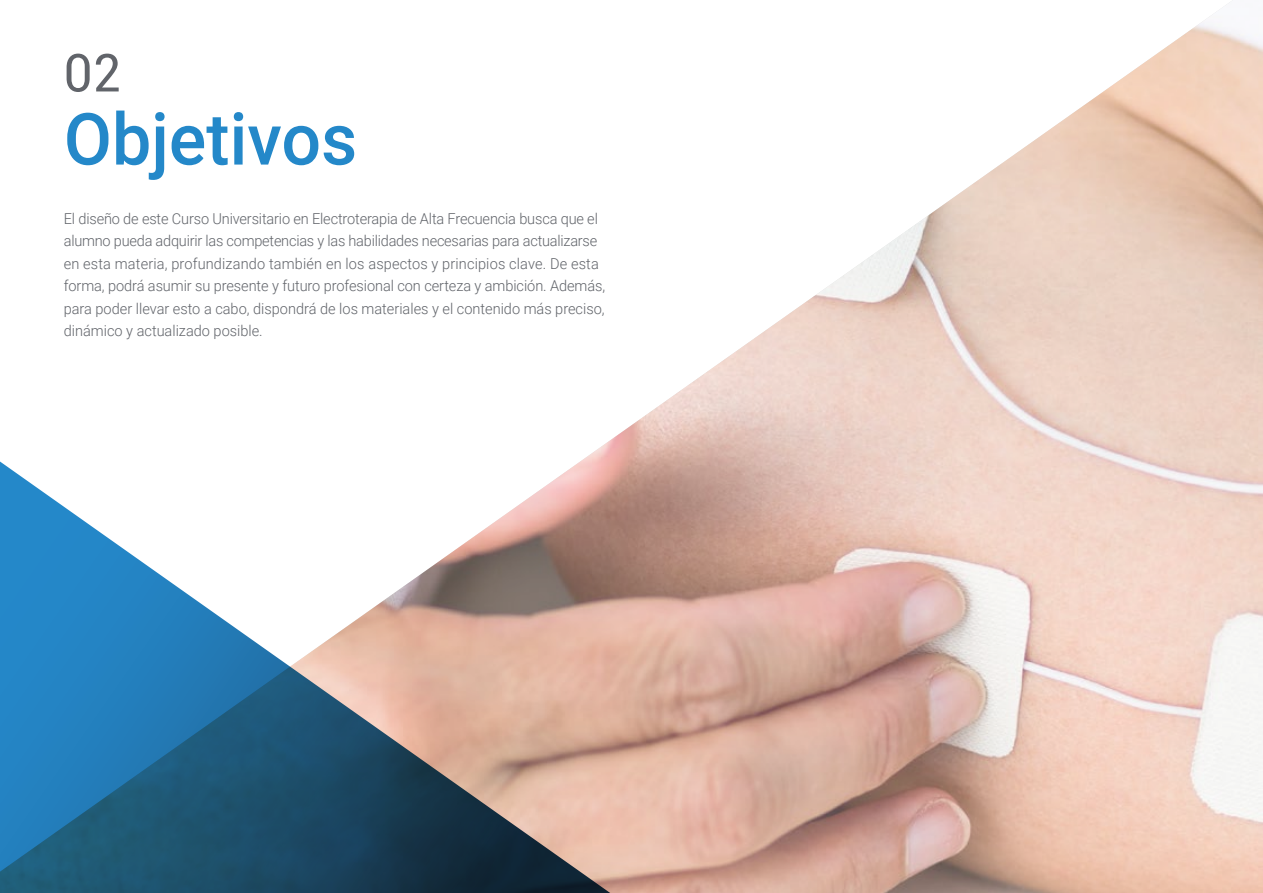
<style>
.page{position:relative;width:1263px;height:893px;background:#fff}
.page>*{position:absolute;margin:0;border:0;box-sizing:border-box;transform-origin:0 0}
.t1{font:500 72px "Roboto";color:#2488c9}
.t2{font:52.5px "Roboto";color:#61646a}
.t3{font:300 15px/22.5px "Roboto";letter-spacing:-.005em;color:#61646a}
</style>
<div class="page">
<img style="left:602px;top:0;width:661px;height:893px">
<svg style="left:0;top:446px;width:640px;height:447px"></svg>
<h2 class="t2" style="left:64px;top:36px;width:59px">02</h2>
<h1 class="t1" style="left:64px;top:89px;width:295px">Objetivos</h1>
<p class="t3" style="left:64px;top:207px;width:543px">El diseño de este Curso Universitario en Electroterapia de Alta Frecuencia busca que el alumno pueda adquirir las competencias y las habilidades necesarias para actualizarse en esta materia, profundizando también en los aspectos y principios clave. De esta forma, podrá asumir su presente y futuro profesional con certeza y ambición. Además, para poder llevar esto a cabo, dispondrá de los materiales y el contenido más preciso, dinámico y actualizado posible.</p>
</div>
